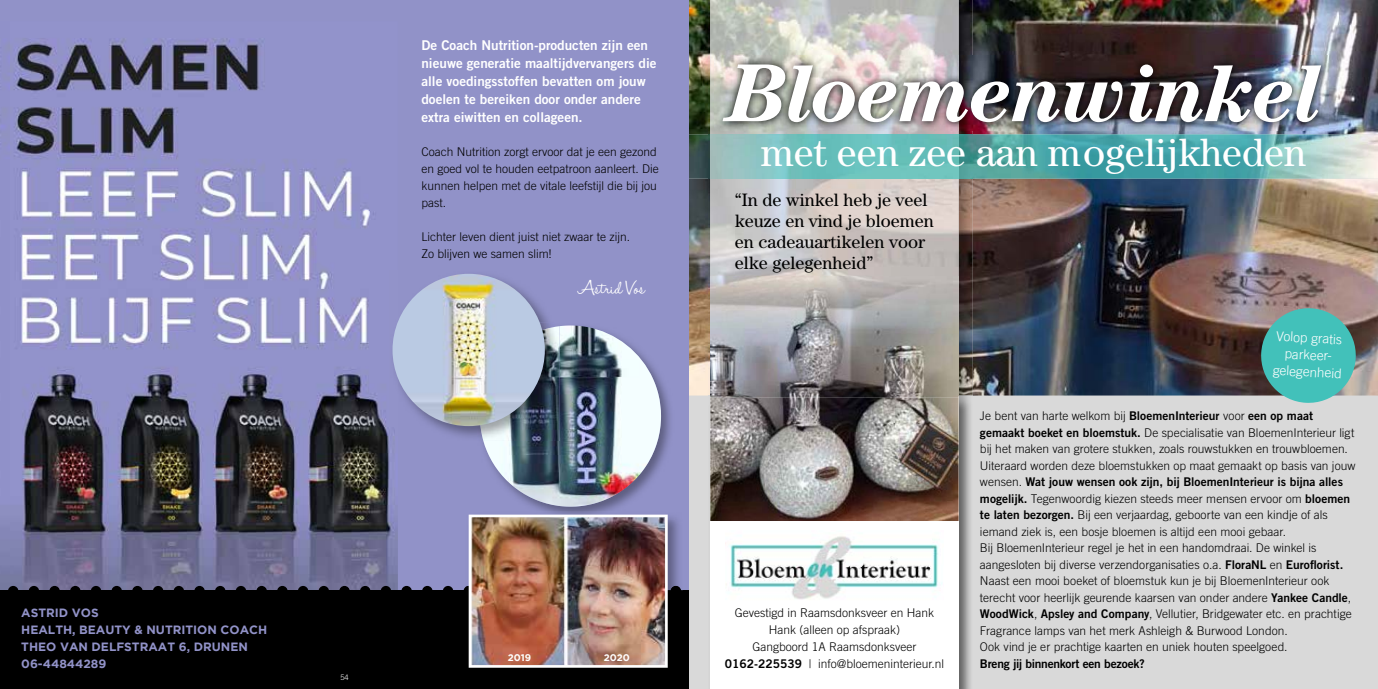
<style>
.page{position:relative;width:1378px;height:689px;background:#fff}
.page>*{position:absolute;margin:0;border:0;box-sizing:border-box;transform-origin:0 0}
.t1{font:italic 700 82.35px "Century LT";letter-spacing:-.02em;color:#fff}
.t2{font:39.75px "Century LT";color:#fff}
.t3{font:22.5px "Halo Handletter";color:#fff}
.t4{font:18px/21px "Century LT";color:#000}
.t5{font:13.5px/18px "Trade Gothic LT Std Bd 2";color:#fff}
.t6{font:300 13.5px/17px "Trade Gothic LT Std";color:#fff;text-align:center}
.t7{font:300 12px/16.5px "Trade Gothic LT Std";color:#000}
.t8{font:12px "Trade Gothic LT Std Bd 2";letter-spacing:-.005em;color:#000}
.t9{font:700 12px/17px "Gotham";color:#9192c8}
.t10{font:700 9.6px "Gotham";color:#fff}
.t11{font:300 7.5px "Trade Gothic LT Std";color:#fff}
.s1{font-family:"Trade Gothic LT Std Bd 2";font-weight:400}
.s2{font-family:"Trade Gothic LT Std";font-weight:300}
</style>
<div class="page">
<div style="left:689px;top:0;width:689px;height:689px;background:#d9d9d9"></div>
<img style="left:689px;top:0;width:689px;height:395px">
<img style="left:710px;top:0;width:262px;height:395px">
<img style="left:708px;top:0;width:2px;height:395px">
<img style="left:958px;top:398px;width:13px;height:291px">
<svg style="left:958px;top:395px;width:14px;height:3px"></svg>
<div style="left:710px;top:398px;width:248px;height:291px;background:#fff"></div>
<img style="left:710px;top:276px;width:248px;height:245px">
<img style="left:725px;top:536px;width:217px;height:64px">
<svg style="left:1260px;top:307px;width:97px;height:96px;background:#57b3ad"></svg>
<img style="left:689px;top:134px;width:689px;height:45px">
<img style="left:708px;top:134px;width:264px;height:45px">
<img style="left:715px;top:56px;width:614px;height:75px">
<div style="left:0;top:0;width:689px;height:689px;background:#9192c8"></div>
<img style="left:9px;top:38px;width:389px;height:548px">
<img style="left:0;top:44px;width:9px;height:546px">
<div style="left:0;top:590px;width:689px;height:99px;background:#000"></div>
<img style="left:535px;top:325px;width:136px;height:187px">
<img style="left:483px;top:325px;width:87px;height:182px">
<img style="left:468px;top:512px;width:215px;height:156px">
<svg style="left:8px;top:586px;width:673px;height:10px"></svg>
<img style="left:473px;top:518px;width:191px;height:146px">
<div style="left:469px;top:514px;width:199px;height:154px;border:3px solid #fff"></div>
<img style="left:389px;top:271px;width:159px;height:170px">
<img style="left:480px;top:326px;width:80px;height:115px">
<img style="left:392px;top:274px;width:153px;height:152px;border-radius:76px">
<p class="t9" style="left:21px;top:604px;width:247px">ASTRID VOS<br>HEALTH, BEAUTY &amp; NUTRITION COACH<br>THEO VAN DELFSTRAAT 6, DRUNEN<br>06-44844289</p>
<p class="t11" style="left:340px;top:672px;width:10px">54</p>
<p class="t5" style="left:421px;top:36px;width:237px">De Coach Nutrition-producten zijn een nieuwe generatie maaltijdvervangers die alle voedingsstoffen bevatten om jouw doelen te bereiken door onder andere extra eiwitten en collageen.</p>
<p class="t7" style="left:421px;top:143px;width:239px;line-height:17px">Coach Nutrition zorgt ervoor dat je een gezond en goed vol te houden eetpatroon aanleert. Die kunnen helpen met de vitale leefstijl die bij jou past.</p>
<p class="t7" style="left:421px;top:228px;width:210px;line-height:17px">Lichter leven dient juist niet zwaar te zijn.<br>Zo blijven we samen slim!</p>
<h3 class="t3" style="left:578px;top:276px;width:68px">Astrid Vos</h3>
<p class="t10" style="left:508px;top:652px;width:25px">2019</p>
<p class="t10" style="left:604px;top:652px;width:28px">2020</p>
<h1 class="t1" style="left:728px;top:45px;width:596px">Bloemenwinkel</h1>
<h2 class="t2" style="left:761px;top:130px;width:547px">met een zee aan m ogelijkheden</h2>
<h3 class="t4" style="left:735px;top:189px;width:200px">“In de winkel heb je veel keuze en vind je bloemen en cadeauartikelen voor elke gelegenheid”</h3>
<p class="t7" style="left:725px;top:604px;width:221px;line-height:17px;text-align:center">Gevestigd in Raamsdonksveer en Hank Hank (alleen op afspraak)<br>Gangboord 1A Raamsdonksveer <span class="s1">0162-225539</span> | info@bloemeninterieur.nl</p>
<p class="t6" style="left:1275px;top:327px;width:71px;rotate:3deg">Volop gratis parkeer&shy;gelegenheid</p>
<p class="t7" style="left:980px;top:407px;width:377px">Je bent van harte welkom bij <span class="s1">BloemenInterieur</span> voor <span class="s1">een op maat gemaakt boeket en bloemstuk.</span> De specialisatie van BloemenInterieur ligt bij het maken van grotere stukken, zoals rouwstukken en trouwbloemen.<br>Uiteraard worden deze bloemstukken op maat gemaakt op basis van jouw</p>
<p class="t8" style="left:980px;top:474px;width:365px"><span class="s2">wensen.</span> Wat jouw wensen ook zijn, bij BloemenInterieur is bijna alles</p>
<p class="t7" style="left:980px;top:490px;width:373px"><span class="s1">mogelijk.</span> Tegenwoordig kiezen steeds meer mensen ervoor om <span class="s1">bloemen te laten bezorgen.</span> Bij een verjaardag, geboorte van een kindje of als iemand ziek is, een bosje bloemen is altijd een mooi gebaar.<br>Bij BloemenInterieur regel je het in een handomdraai. De winkel is aangesloten bij diverse verzendorganisaties o.a. <span class="s1">FloraNL</span> en <span class="s1">Euroflorist.<br></span>Naast een mooi boeket of bloemstuk kun je bij BloemenInterieur ook terecht voor heerlijk geurende kaarsen van onder andere <span class="s1">Yankee Candle</span>, <span class="s1">WoodWick</span>, <span class="s1">Apsley and Company</span>, Vellutier, Bridgewater etc. en prachtige Fragrance lamps van het merk Ashleigh &amp; Burwood London.<br>Ook vind je er prachtige kaarten en uniek houten speelgoed.</p>
<p class="t8" style="left:980px;top:656px;width:166px">Breng jij binnenkort een bezoek?</p>
</div>
